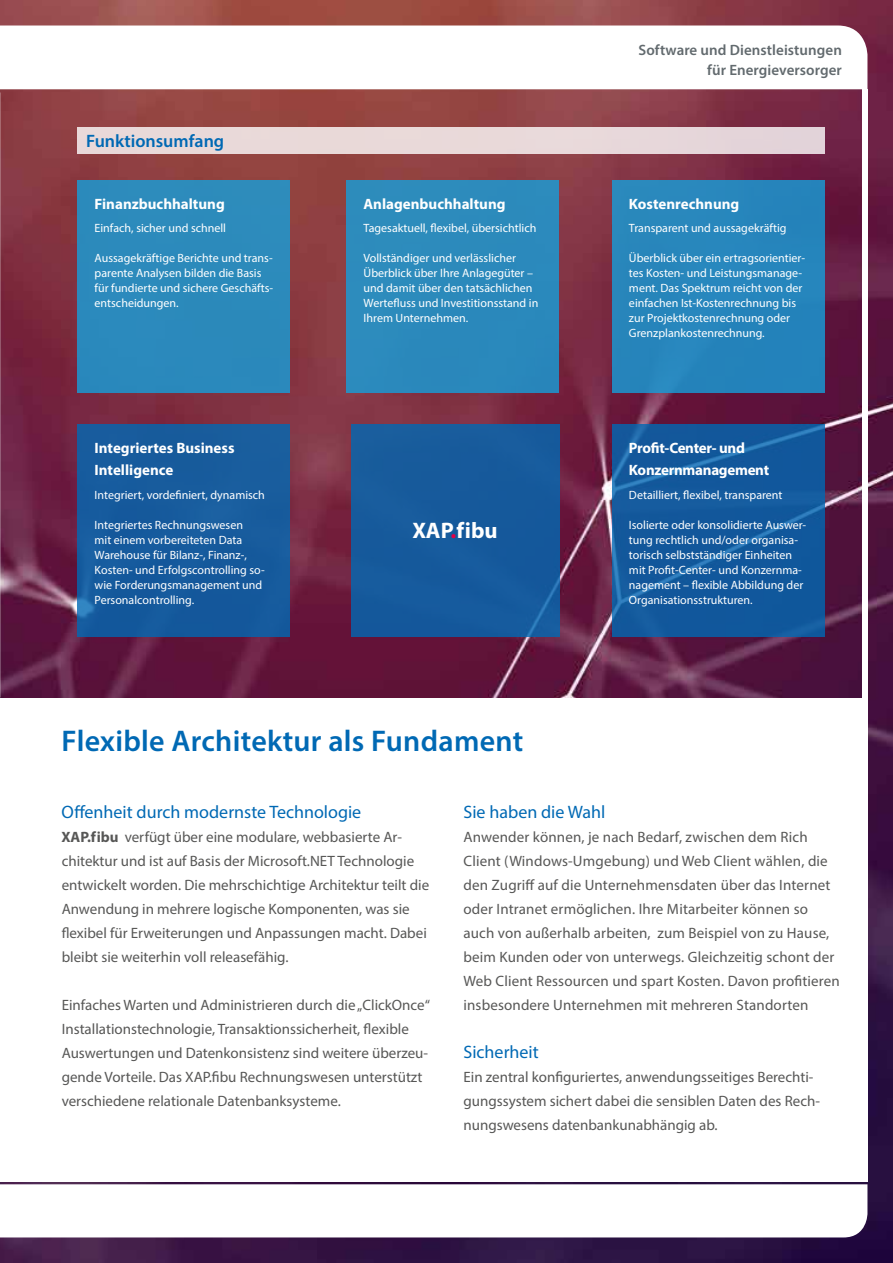
<style>
.page{position:relative;width:893px;height:1263px;background:#fff}
.page>*{position:absolute;margin:0;border:0;box-sizing:border-box;transform-origin:0 0}
.t1{font:600 30px "Myriad Pro";letter-spacing:.01em;color:#0069b4}
.t2{font:700 22.5px "Myriad Pro";color:#fff}
.t3{font:18px "Myriad Pro";color:#0069b4}
.t4{font:600 18px "Myriad Pro";color:#0069b4}
.t5{font:15px/24px "Myriad Pro";color:#575756}
.t6{font:700 15px/22.5px "Myriad Pro";color:#fff}
.t7{font:600 15px/19.5px "Myriad Pro";letter-spacing:.005em;color:#626a6e;text-align:right}
.t8{font:700 15px/22.5px "Myriad Pro";letter-spacing:-.02em;color:#fff}
.t9{font:12px/15px "Myriad Pro";color:#fff}
.s1{color:#e50046}
.s2{font-weight:700}
</style>
<div class="page">
<img style="left:0;top:0;width:893px;height:1263px">
<div style="left:0;top:698px;width:867px;height:483px;background:#fff"></div>
<svg style="left:0;top:26px;width:867px;height:63px"></svg>
<svg style="left:0;top:1184px;width:867px;height:53px"></svg>
<div style="left:862px;top:89px;width:5px;height:851px;background:#fff"></div>
<div style="left:78px;top:128px;width:747px;height:26px;background:#e9d9d9"></div>
<div style="left:78px;top:180px;width:212px;height:213px;background:#2c8abc"></div>
<div style="left:351px;top:425px;width:208px;height:212px;background:#165a9c"></div>
<div style="left:78px;top:425px;width:212px;height:212px;background:#175b9d"></div>
<svg style="left:612px;top:425px;width:213px;height:212px;background:#13599d"></svg>
<div style="left:347px;top:180px;width:212px;height:213px;background:#2c8abc"></div>
<div style="left:612px;top:180px;width:213px;height:213px;background:#2685bb"></div>
<p class="t4" style="left:86px;top:129px;width:140px">Funktionsumfang</p>
<p class="t6" style="left:95px;top:192px;width:132px">Finanzbuchhaltung</p>
<p class="t9" style="left:95px;top:220px;width:133px">Einfach, sicher und schnell</p>
<p class="t9" style="left:95px;top:250px;width:180px">Aussagekräftige Berichte und trans&shy;parente Analysen bilden die Basis für fundierte und sichere Geschäfts&shy;entscheidungen.</p>
<p class="t6" style="left:95px;top:436px;width:141px">Integriertes Business<br>Intelligence</p>
<p class="t9" style="left:95px;top:487px;width:172px">Integriert, vordefiniert, dynamisch</p>
<p class="t9" style="left:95px;top:517px;width:172px">Integriertes Rechnungswesen<br>mit einem vorbereiteten Data<br>Warehouse für Bilanz-, Finanz-,<br>Kosten- und Erfolgscontrolling so&shy;wie Forderungsmanagement und<br>Personalcontrolling.</p>
<p class="t6" style="left:364px;top:192px;width:143px">Anlagenbuchhaltung</p>
<p class="t9" style="left:364px;top:220px;width:174px">Tagesaktuell, flexibel, übersichtlich</p>
<p class="t9" style="left:364px;top:250px;width:176px">Vollständiger und verlässlicher<br>Überblick über Ihre Anlagegüter – und damit über den tatsächlichen<br>Wertefluss und Investitionsstand in<br>Ihrem Unternehmen.</p>
<h2 class="t2" style="left:412px;top:516px;width:87px">XAP<span class="s1">.</span>fibu</h2>
<h1 class="t1" style="left:62px;top:722px;width:463px">Flexible Architektur als Fundament</h1>
<p class="t7" style="left:638px;top:40px;width:205px">Software und Dienstleistungen für Energieversorger</p>
<p class="t6" style="left:629px;top:192px;width:112px">Kostenrechnung</p>
<p class="t9" style="left:629px;top:220px;width:159px">Transparent und aussagekräftig</p>
<p class="t9" style="left:629px;top:250px;width:178px">Überblick über ein ertragsorientier&shy;tes Kosten- und Leistungsmanage&shy;ment. Das Spektrum reicht von der einfachen Ist-Kostenrechnung bis zur Projektkostenrechnung oder Grenzplankostenrechnung.</p>
<p class="t8" style="left:629px;top:436px;width:142px">Profit-Center- und<br>Konzernmanagement</p>
<p class="t9" style="left:629px;top:487px;width:155px">Detailliert, flexibel, transparent</p>
<p class="t9" style="left:629px;top:517px;width:179px">Isolierte oder konsolidierte Auswer&shy;tung rechtlich und/oder organisa&shy;torisch selbstständiger Einheiten mit Profit-Center- und Konzernma&shy;nagement – flexible Abbildung der Organisationsstrukturen.</p>
<p class="t3" style="left:62px;top:800px;width:301px">Offenheit durch modernste Technologie</p>
<p class="t5" style="left:62px;top:824px;width:369px"><span class="s2">XAP.fibu</span> verfügt über eine modulare, webbasierte Ar&shy;chitektur und ist auf Basis der Microsoft.NET Technologie entwickelt worden. Die mehrschichtige Architektur teilt die Anwendung in mehrere logische Komponenten, was sie flexibel für Erweiterungen und Anpassungen macht. Dabei bleibt sie weiterhin voll releasefähig.</p>
<p class="t5" style="left:62px;top:992px;width:370px">Einfaches Warten und Administrieren durch die „ClickOnce“ Installationstechnologie, Transaktionssicherheit, flexible Auswertungen und Datenkonsistenz sind weitere überzeu&shy;gende Vorteile. Das XAP.fibu Rechnungswesen unterstützt verschiedene relationale Datenbanksysteme.</p>
<p class="t3" style="left:463px;top:800px;width:143px">Sie haben die Wahl</p>
<p class="t5" style="left:463px;top:824px;width:378px">Anwender können, je nach Bedarf, zwischen dem Rich Client (Windows-Umgebung) und Web Client wählen, die den Zugriff auf die Unternehmensdaten über das Internet oder Intranet ermöglichen. Ihre Mitarbeiter können so auch von außerhalb arbeiten, zum Beispiel von zu Hause, beim Kunden oder von unterwegs. Gleichzeitig schont der Web Client Ressourcen und spart Kosten. Davon profitieren insbesondere Unternehmen mit mehreren Standorten</p>
<p class="t3" style="left:463px;top:1040px;width:77px">Sicherheit</p>
<p class="t5" style="left:463px;top:1064px;width:358px">Ein zentral konfiguriertes, anwendungsseitiges Berechti&shy;gungssystem sichert dabei die sensiblen Daten des Rech&shy;nungswesens datenbankunabhängig ab.</p>
</div>
